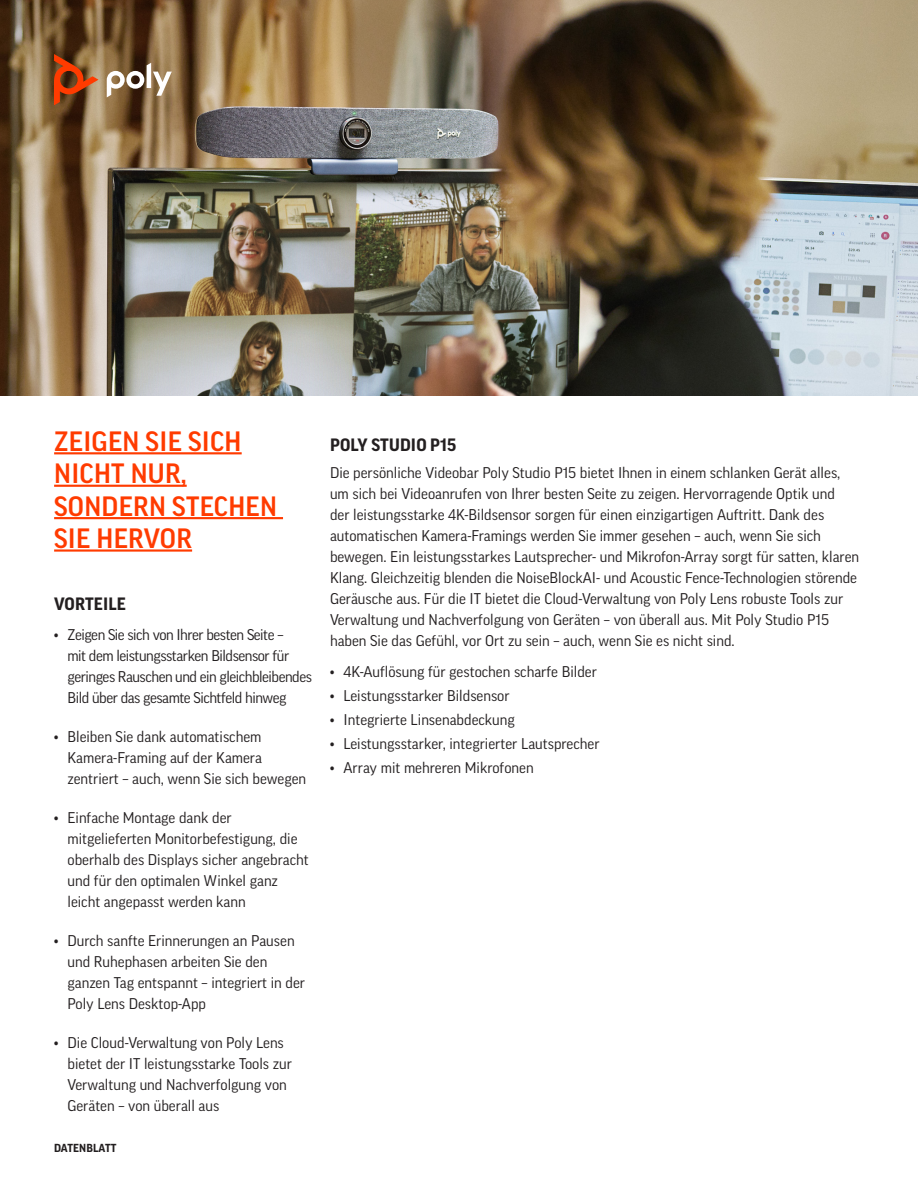
<style>
.page{position:relative;width:918px;height:1188px;background:#fff}
.page>*{position:absolute;margin:0;border:0;box-sizing:border-box;transform-origin:0 0}
.headline{font:500 27px/32.4px "Good Pro";letter-spacing:.01em;color:#ff3b00}
.subhead{font:700 17.25px "Good Pro";letter-spacing:.01em;color:#231f20}
.body_copy{font:15px/21px "Good Pro";color:#231f20}
.body_copy-2{font:15px/21px "Good Pro";letter-spacing:-.03em;color:#231f20}
.type_of_collateral{font:700 11.25px "Good Pro";letter-spacing:.01em;color:#231f20}
</style>
<div class="page">
<hr style="left:54px;top:452px;width:188px;height:2px;background:#ff3b00">
<hr style="left:54px;top:485px;width:133px;height:2px;background:#ff3b00">
<hr style="left:54px;top:517px;width:229px;height:2px;background:#ff3b00">
<hr style="left:54px;top:549px;width:138px;height:3px;background:#ff3b00">
<img style="left:0;top:0;width:918px;height:396px">
<svg style="left:107px;top:63px;width:65px;height:34px"></svg>
<svg style="left:54px;top:54px;width:44px;height:51px;background:#a04f25"></svg>
<p class="headline" style="left:54px;top:425px;width:224px">ZEIGEN SIE SICH<br>NICHT NUR,<br>SONDERN STECHEN<br>SIE HERVOR</p>
<p class="subhead" style="left:54px;top:594px;width:73px">VORTEILE</p>
<p class="body_copy-2" style="left:68px;top:624px;width:246px;text-indent:-14px">• Zeigen Sie sich von Ihrer besten Seite –<br>mit dem leistungsstarken Bildsensor für geringes Rauschen und ein gleichbleibendes Bild über das gesamte Sichtfeld hinweg</p>
<p class="body_copy" style="left:68px;top:726px;width:240px;text-indent:-14px">• Bleiben Sie dank automatischem<br>Kamera-Framing auf der Kamera zentriert – auch, wenn Sie sich bewegen</p>
<p class="body_copy" style="left:68px;top:807px;width:243px;text-indent:-14px">• Einfache Montage dank der mitgelieferten Monitorbefestigung, die oberhalb des Displays sicher angebracht und für den optimalen Winkel ganz leicht angepasst werden kann</p>
<p class="body_copy" style="left:68px;top:930px;width:239px;text-indent:-14px">• Durch sanfte Erinnerungen an Pausen und Ruhephasen arbeiten Sie den ganzen Tag entspannt – integriert in der Poly Lens Desktop-App</p>
<p class="body_copy" style="left:68px;top:1032px;width:226px;text-indent:-14px">• Die Cloud-Verwaltung von Poly Lens bietet der IT leistungsstarke Tools zur Verwaltung und Nachverfolgung von Geräten – von überall aus</p>
<p class="type_of_collateral" style="left:54px;top:1142px;width:64px">DATENBLATT</p>
<p class="subhead" style="left:330px;top:435px;width:128px">POLY STUDIO P15</p>
<p class="body_copy" style="left:330px;top:462px;width:531px">Die persönliche Videobar Poly Studio P15 bietet Ihnen in einem schlanken Gerät alles, um sich bei Videoanrufen von Ihrer besten Seite zu zeigen. Hervorragende Optik und<br>der leistungsstarke 4K-Bildsensor sorgen für einen einzigartigen Auftritt. Dank des automatischen Kamera-Framings werden Sie immer gesehen – auch, wenn Sie sich bewegen. Ein leistungsstarkes Lautsprecher- und Mikrofon-Array sorgt für satten, klaren Klang. Gleichzeitig blenden die NoiseBlockAI- und Acoustic Fence-Technologien störende Geräusche aus. Für die IT bietet die Cloud-Verwaltung von Poly Lens robuste Tools zur Verwaltung und Nachverfolgung von Geräten – von überall aus. Mit Poly Studio P15 haben Sie das Gefühl, vor Ort zu sein – auch, wenn Sie es nicht sind.</p>
<p class="body_copy" style="left:330px;top:661px;width:268px">• 4K-Auflösung für gestochen scharfe Bilder</p>
<p class="body_copy" style="left:330px;top:685px;width:181px">• Leistungsstarker Bildsensor</p>
<p class="body_copy" style="left:330px;top:709px;width:186px">• Integrierte Linsenabdeckung</p>
<p class="body_copy" style="left:330px;top:733px;width:271px">• Leistungsstarker, integrierter Lautsprecher</p>
<p class="body_copy" style="left:330px;top:757px;width:205px">• Array mit mehreren Mikrofonen</p>
</div>
